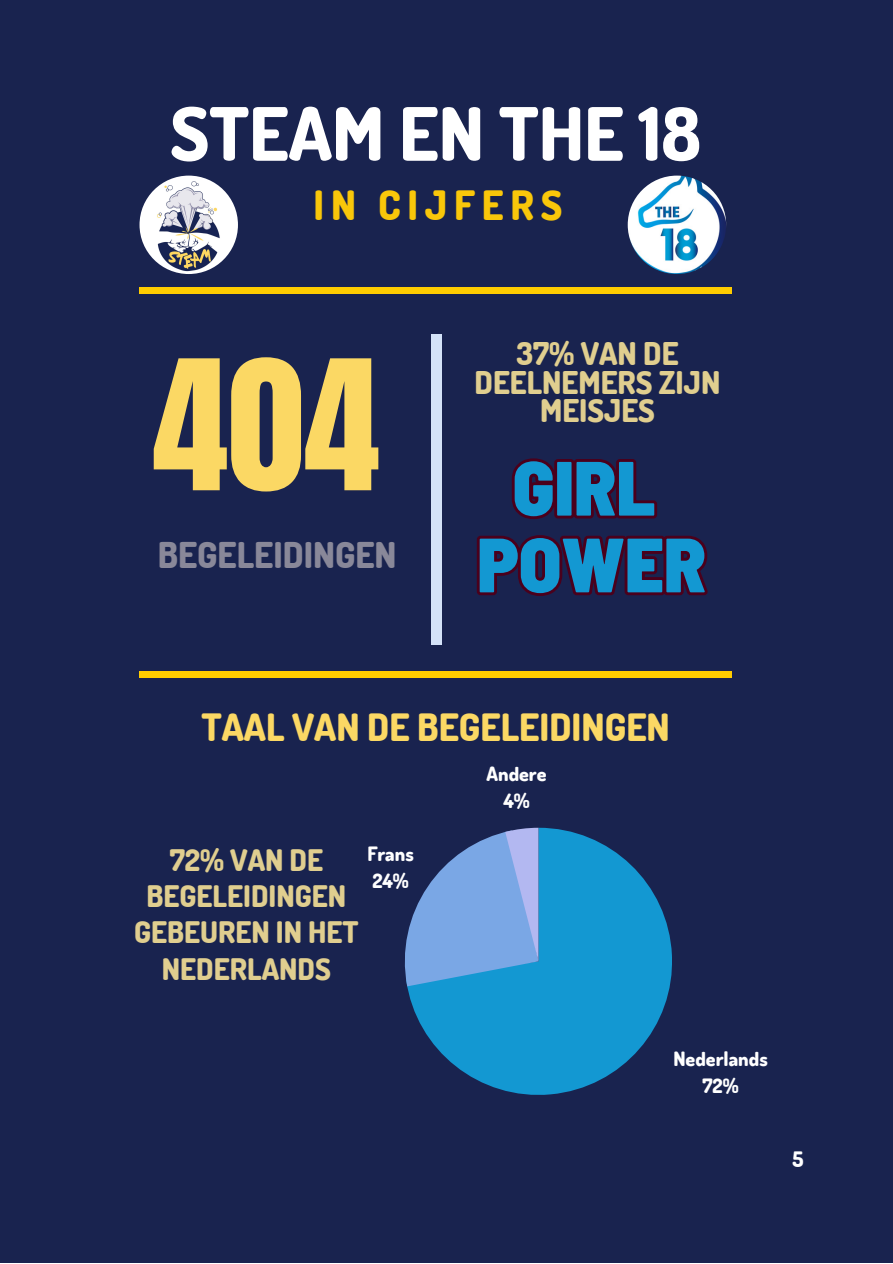
<style>
.page{position:relative;width:893px;height:1264px;background:#fff}
.page>*{position:absolute;margin:0;border:0;box-sizing:border-box;transform-origin:0 0}
.t1{font:153.3px "Anton";color:#fbd864}
.t2{font:900 semi-condensed 76.65px "Barlow";color:#1398d2}
.t3{font:800 73.5px "Dosis";color:#fff}
.t4{font:800 40.35px "Dosis";letter-spacing:.17em;color:#f9c70a}
.t5{font:800 37.65px "Dosis";color:#fbd864}
.t6{font:800 35.55px "Dosis";color:#898899}
.t7{font:800 31.35px/28.8px "Dosis";color:#e0ce8f;text-align:center}
.t8{font:800 29.7px/36.3px "Dosis";color:#e0ce8f;text-align:center}
.t9{font:800 21.3px "Dosis";color:#fff}
.t10{font:800 19.8px "Dosis";color:#fff}
</style>
<div class="page">
<div style="left:0;top:0;width:892px;height:1262px;background:#19234f"></div>
<svg style="left:407px;top:827px;width:265px;height:267px;fill:#1398d2"></svg>
<svg style="left:405px;top:827px;width:133px;height:159px"></svg>
<div style="left:139px;top:671px;width:593px;height:7px;background:#fc0"></div>
<div style="left:431px;top:334px;width:10px;height:310px;background:#d4e2f9"></div>
<div style="left:139px;top:287px;width:593px;height:7px;background:#fc0"></div>
<svg style="left:511px;top:458px;width:146px;height:61px"></svg>
<svg style="left:477px;top:535px;width:231px;height:61px"></svg>
<img style="left:139px;top:176px;width:99px;height:98px;border-radius:50%">
<img style="left:627px;top:176px;width:99px;height:98px;border-radius:50%">
<p class="t3" style="left:170px;top:85px;width:532px">STEAM EN THE 18</p>
<p class="t4" style="left:313px;top:179px;width:250px">IN CIJFERS</p>
<p class="t1" style="left:152px;top:316px;width:229px">404</p>
<p class="t6" style="left:158px;top:532px;width:240px">BEGELEIDINGEN</p>
<p class="t7" style="left:474px;top:338px;width:247px">37% VAN DE<br>DEELNEMERS ZIJN<br>MEISJES</p>
<p class="t2" style="left:512px;top:439px;width:144px">GIRL</p>
<p class="t2" style="left:477px;top:515px;width:230px">POWER</p>
<p class="t5" style="left:201px;top:702px;width:470px">TAAL VAN DE BEGELEIDINGEN</p>
<p class="t8" style="left:134px;top:840px;width:226px">72% VAN DE<br>BEGELEIDINGEN<br>GEBEUREN IN HET<br>NEDERLANDS</p>
<p class="t10" style="left:367px;top:840px;width:48px">Frans</p>
<p class="t10" style="left:372px;top:867px;width:38px">24%</p>
<p class="t10" style="left:486px;top:760px;width:62px">Andere</p>
<p class="t10" style="left:503px;top:787px;width:28px">4%</p>
<p class="t10" style="left:673px;top:1046px;width:96px">Nederlands</p>
<p class="t10" style="left:702px;top:1073px;width:38px">72%</p>
<p class="t9" style="left:792px;top:1145px;width:13px">5</p>
</div>
